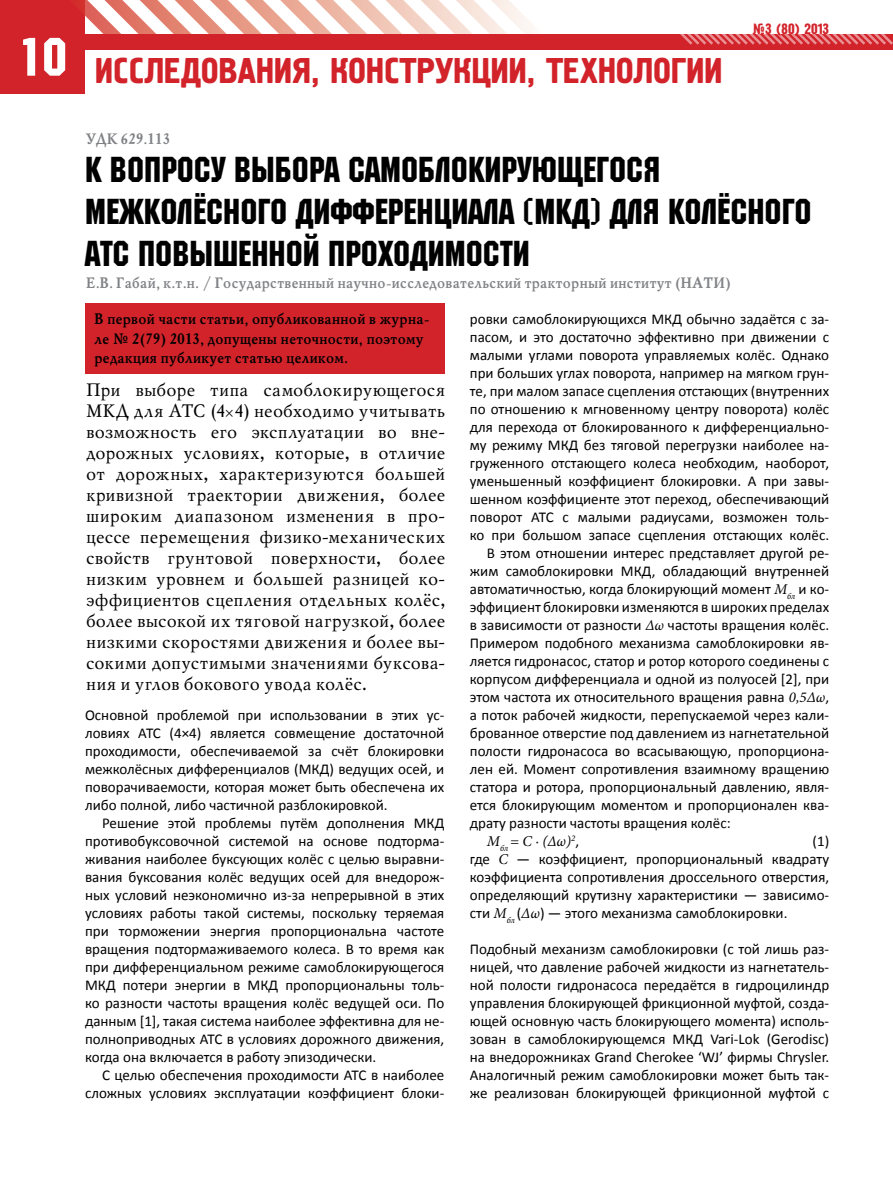
<style>
.page{position:relative;width:893px;height:1191px;background:#fff}
.page>*{position:absolute;margin:0;border:0;box-sizing:border-box;transform-origin:0 0}
.t1{font:36px/42px "Machine C";color:#000}
.t2{font:36px "Pollock 1 C";letter-spacing:.065em;color:#d2232a}
.t3{font:18px/21px "Mysl C";letter-spacing:.01em;color:#000;text-align:justify}
.t4{font:15px/18px "Calibri";color:#000;text-align:justify}
.t5{font:700 15px/19.5px "Mysl C";color:#000}
.t6{font:700 15px "Mysl C";color:#808285}
.t7{font:italic 15px "Minion Pro";color:#000}
.t8{font:15px "Pollock 1 C";color:#d2232a}
.s1{font-family:"Minion Pro";font-style:italic}
.s2{font-family:"Calibri";font-style:normal}
.s3{font-family:"Minion Pro";font-style:italic;font-size:15px}
</style>
<div class="page">
<div style="left:0;top:0;width:85px;height:94px;background:#d2232a"></div>
<svg style="left:77px;top:0;width:454px;height:34px"></svg>
<div style="left:81px;top:34px;width:812px;height:16px;background:#d2232a"></div>
<svg style="left:680px;top:34px;width:213px;height:11px"></svg>
<div style="left:85px;top:303px;width:359px;height:70px;background:#d2232a"></div>
<h1 class="t2" style="left:18px;top:51px;width:686px"><sup>10</sup> Исследования, конструкции , технологии</h1>
<p class="t6" style="left:85px;top:131px;width:86px">УДК 629.113</p>
<p class="t8" style="left:753px;top:21px;width:78px">№3 (80) 2013</p>
<h1 class="t1" style="left:85px;top:147px;width:728px">К вопросу выбора самоблокирующегося межколёсного дифференциала (МКД) для колёсного<br>АТС повышенной проходимости</h1>
<p class="t6" style="left:85px;top:275px;width:646px">Е.В. Габай, к.т.н. / Государственный научно-исследовательский тракторный институт (НАТИ)</p>
<p class="t5" style="left:94px;top:310px;width:337px">В первой части статьи, опубликованной в журна&shy;ле № 2(79) 2013, допущены неточности, поэтому редакция публикует статью целиком.</p>
<p class="t4" style="left:470px;top:310px;width:361px">ровки самоблокирующихся МКД обычно задаётся с за-</p>
<p class="t4" style="left:470px;top:328px;width:361px">пасом, и это достаточно эффективно при движении с</p>
<p class="t4" style="left:470px;top:346px;width:361px">малыми углами поворота управляемых колёс. Однако</p>
<p class="t4" style="left:470px;top:364px;width:361px">при больших углах поворота, например на мягком грун-</p>
<p class="t4" style="left:470px;top:382px;width:361px">те, при малом запасе сцепления отстающих (внутренних</p>
<p class="t4" style="left:470px;top:400px;width:361px">по отношению к мгновенному центру поворота) колёс</p>
<p class="t4" style="left:470px;top:418px;width:361px">для перехода от блокированного к дифференциально-</p>
<p class="t4" style="left:470px;top:436px;width:361px">му режиму МКД без тяговой перегрузки наиболее на-</p>
<p class="t4" style="left:470px;top:454px;width:361px">груженного отстающего колеса необходим, наоборот,</p>
<p class="t4" style="left:470px;top:472px;width:361px">уменьшенный коэффициент блокировки. А при завы-</p>
<p class="t4" style="left:470px;top:490px;width:361px">шенном коэффициенте этот переход, обеспечивающий</p>
<p class="t4" style="left:470px;top:508px;width:361px">поворот АТС с малыми радиусами, возможен толь-</p>
<p class="t4" style="left:470px;top:526px;width:361px">ко при большом запасе сцепления отстающих колёс.</p>
<p class="t4" style="left:487px;top:544px;width:344px">В этом отношении интерес представляет другой ре-</p>
<p class="t4" style="left:470px;top:562px;width:361px">жим самоблокировки МКД, обладающий внутренней</p>
<p class="t4" style="left:470px;top:580px;width:361px">автоматичностью, когда блокирующий момент <span class="s1">M</span><sub>бл</sub> и ко-</p>
<p class="t4" style="left:470px;top:598px;width:361px">эффициент блокировки изменяются в широких пределах</p>
<p class="t4" style="left:470px;top:616px;width:361px">в зависимости от разности <span class="s1">Δω</span> частоты вращения колёс.</p>
<p class="t4" style="left:470px;top:634px;width:361px">Примером подобного механизма самоблокировки яв-</p>
<p class="t4" style="left:470px;top:652px;width:361px">ляется гидронасос, статор и ротор которого соединены с</p>
<p class="t4" style="left:470px;top:670px;width:361px">корпусом дифференциала и одной из полуосей [2], при</p>
<p class="t4" style="left:470px;top:688px;width:361px">этом частота их относительного вращения равна <span class="s1">0,5Δω</span>,</p>
<p class="t4" style="left:470px;top:706px;width:361px">а поток рабочей жидкости, перепускаемой через кали-</p>
<p class="t4" style="left:470px;top:724px;width:361px">брованное отверстие под давлением из нагнетательной</p>
<p class="t4" style="left:470px;top:742px;width:361px">полости гидронасоса во всасывающую, пропорциона-</p>
<p class="t4" style="left:470px;top:760px;width:361px">лен ей. Момент сопротивления взаимному вращению</p>
<p class="t4" style="left:470px;top:778px;width:361px">статора и ротора, пропорциональный давлению, явля-</p>
<p class="t4" style="left:470px;top:796px;width:361px">ется блокирующим моментом и пропорционален ква-</p>
<p class="t4" style="left:470px;top:814px;width:262px">драту разности частоты вращения колёс:</p>
<p class="t7" style="left:487px;top:831px;width:94px">M<sub>бл</sub> = С ∙ (Δω)<sup>2</sup><span class="s2">,</span></p>
<p class="t3" style="left:85px;top:380px;width:361px">При выборе типа самоблокирующегося МКД для АТС (4<span class="s3">×</span>4) необходимо учитывать возможность его эксплуатации во вне&shy;дорожных условиях, которые, в отличие от дорожных, характеризуются большей кривизной траектории движения, более широким диапазоном изменения в про&shy;цессе перемещения физико-механических свойств грунтовой поверхности, более низким уровнем и большей разницей ко&shy;эффициентов сцепления отдельных колёс, более высокой их тяговой нагрузкой, более низкими скоростями движения и более вы&shy;сокими допустимыми значениями буксова&shy;ния и углов бокового увода колёс.</p>
<p class="t4" style="left:85px;top:706px;width:361px">Основной проблемой при использовании в этих ус&shy;ловиях АТС (4×4) является совмещение достаточной проходимости, обеспечиваемой за счёт блокировки межколёсных дифференциалов (МКД) ведущих осей, и поворачиваемости, которая может быть обеспечена их либо полной, либо частичной разблокировкой.</p>
<p class="t4" style="left:85px;top:814px;width:361px;text-indent:17px">Решение этой проблемы путём дополнения МКД противобуксовочной системой на основе подторма&shy;живания наиболее буксующих колёс с целью выравни&shy;вания буксования колёс ведущих осей для внедорож&shy;ных условий неэкономично из-за непрерывной в этих условиях работы такой системы, поскольку теряемая при торможении энергия пропорциональна частоте вращения подтормаживаемого колеса. В то время как при дифференциальном режиме самоблокирующегося МКД потери энергии в МКД пропорциональны толь&shy;ко разности частоты вращения колёс ведущей оси. По данным [1], такая система наиболее эффективна для не&shy;полноприводных АТС в условиях дорожного движения, когда она включается в работу эпизодически.</p>
<p class="t4" style="left:85px;top:1066px;width:361px;text-align:right">С целью обеспечения проходимости АТС в наиболее сложных условиях эксплуатации коэффициент блоки-</p>
<p class="t4" style="left:470px;top:832px;width:361px;text-indent:343px">(1) где <span class="s1">С</span> — коэффициент, пропорциональный квадрату коэффициента сопротивления дроссельного отверстия, определяющий крутизну характеристики — зависимо&shy;сти <span class="s1">M</span><sub>бл</sub> (<span class="s1">Δω</span>) — этого механизма самоблокировки.</p>
<p class="t4" style="left:470px;top:940px;width:361px">Подобный механизм самоблокировки (с той лишь раз&shy;ницей, что давление рабочей жидкости из нагнетатель&shy;ной полости гидронасоса передаётся в гидроцилиндр управления блокирующей фрикционной муфтой, созда&shy;ющей основную часть блокирующего момента) исполь&shy;зован в самоблокирующемся МКД Vari-Lok (Gerodisc) на внедорожниках Grand Cherokee ‘WJ’ фирмы Chrysler.<br>Аналогичный режим самоблокировки может быть так&shy;же реализован блокирующей фрикционной муфтой с</p>
</div>
